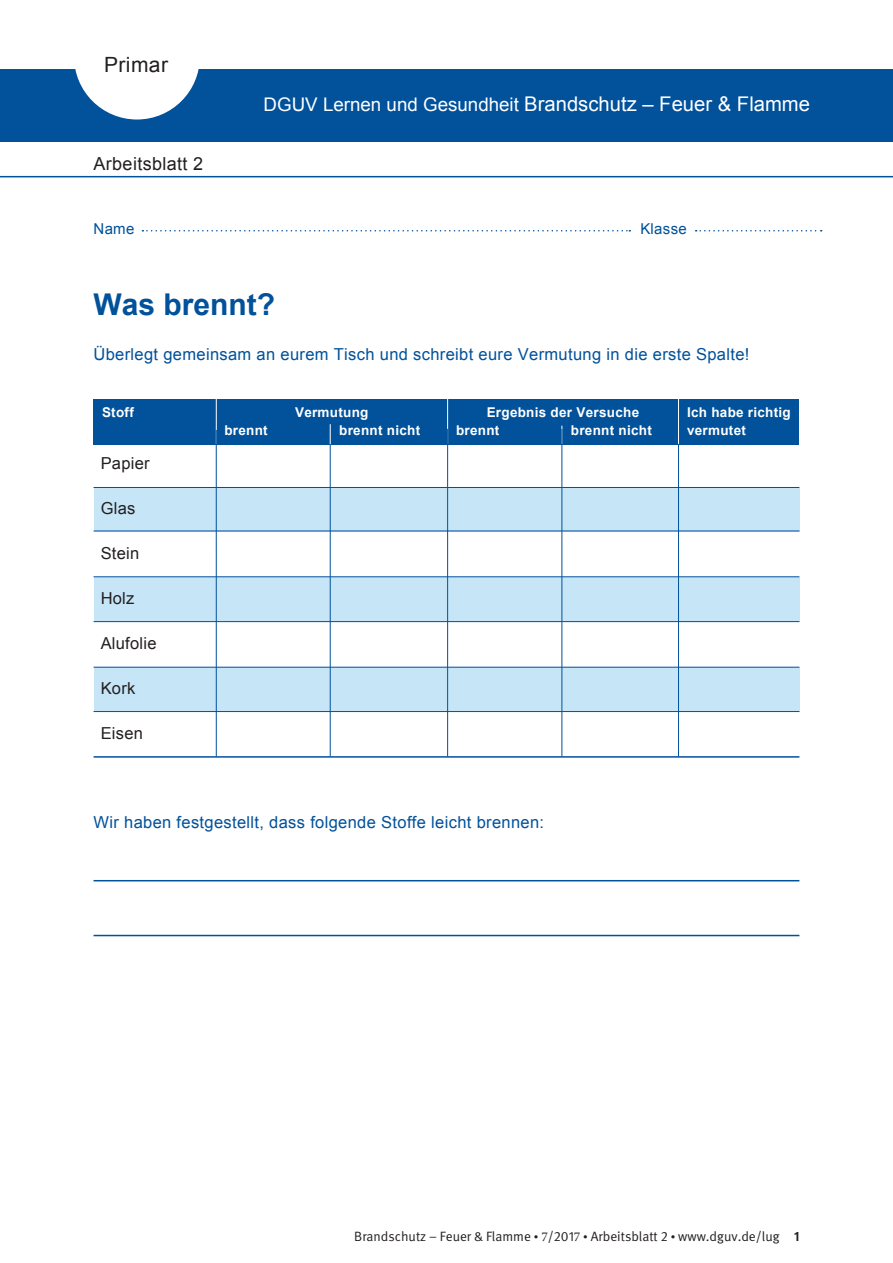
<style>
.page{position:relative;width:893px;height:1263px;background:#fff}
.page>*{position:absolute;margin:0;border:0;box-sizing:border-box;transform-origin:0 0}
.t1{font:700 30px "Arial";color:#01519b}
.t2{font:21px "Arial";letter-spacing:.02em;color:#231f20}
.t3{font:20.25px "Arial";color:#fff}
.t4{font:18px "Arial";letter-spacing:.02em;color:#231f20}
.t5{font:16.5px "Arial";letter-spacing:.02em;color:#01519b}
.t6{font:16.5px "Arial";letter-spacing:.015em;color:#231f20}
.t7{font:15px "Arial";letter-spacing:.02em;color:#01519b}
.t8{font:700 13.5px/18px "Arial";letter-spacing:.02em;color:#fff}
.t9{font:13.5px "DGUV Meta";color:#231f20}
.s1{font-size:18.75px}
.s2{font-size:9px}
.s3{font-family:"Minion Pro"}
.s4{font-weight:700}
</style>
<div class="page">
<div style="left:94px;top:488px;width:705px;height:43px;background:#c6e6f8"></div>
<hr style="left:94px;top:487px;width:705px;height:1px;background:#01519b">
<hr style="left:94px;top:531px;width:705px;height:1px;background:#01519b">
<div style="left:94px;top:577px;width:705px;height:45px;background:#c6e6f8"></div>
<hr style="left:94px;top:576px;width:705px;height:1px;background:#01519b">
<hr style="left:94px;top:621px;width:705px;height:1px;background:#01519b">
<div style="left:94px;top:667px;width:705px;height:44px;background:#c6e6f8"></div>
<hr style="left:94px;top:667px;width:705px;height:1px;background:#01519b">
<hr style="left:94px;top:711px;width:705px;height:1px;background:#01519b">
<hr style="left:94px;top:756px;width:705px;height:2px;background:#01519b">
<hr style="left:0;top:176px;width:893px;height:1px;background:#01519b">
<div style="left:0;top:69px;width:893px;height:72px;background:#01519b"></div>
<svg style="left:75px;top:69px;width:124px;height:51px"></svg>
<div style="left:94px;top:399px;width:705px;height:45px;background:#01519b"></div>
<hr style="left:216px;top:397px;width:1px;height:47px;background:#fff">
<hr style="left:447px;top:397px;width:1px;height:47px;background:#fff">
<hr style="left:447px;top:429px;width:1px;height:328px;background:#01519b">
<hr style="left:216px;top:430px;width:1px;height:327px;background:#01519b">
<hr style="left:561px;top:429px;width:1px;height:328px;background:#01519b">
<hr style="left:678px;top:429px;width:1px;height:328px;background:#01519b">
<hr style="left:330px;top:428px;width:1px;height:328px;background:#01519b">
<svg style="left:330px;top:424px;width:1px;height:20px"></svg>
<hr style="left:678px;top:397px;width:1px;height:47px;background:#fff">
<svg style="left:142px;top:230px;width:488px;height:1px"></svg>
<svg style="left:696px;top:230px;width:126px;height:1px"></svg>
<hr style="left:94px;top:880px;width:705px;height:1px;background:#01519b">
<hr style="left:94px;top:935px;width:705px;height:1px;background:#01519b">
<p class="t2" style="left:104px;top:51px;width:65px">Primar</p>
<p class="t4" style="left:94px;top:151px;width:111px">Arbeitsblatt 2</p>
<p class="t3" style="left:264px;top:91px;width:548px"><span class="s1">DGUV Lernen und Gesundheit</span> Brandschutz – Feuer &amp; Flamme</p>
<p class="t7" style="left:94px;top:219px;width:42px">Name</p>
<p class="t7" style="left:640px;top:219px;width:48px">Klasse</p>
<h1 class="t1" style="left:94px;top:284px;width:183px">Was brennt?</h1>
<p class="t5" style="left:94px;top:343px;width:657px">Überlegt gemeinsam an eurem Tisch und schreibt eure Vermutung in die erste Spalte!</p>
<p class="t8" style="left:102px;top:404px;width:33px">Stoff</p>
<p class="t8" style="left:295px;top:404px;width:75px">Vermutung</p>
<p class="t8" style="left:224px;top:422px;width:45px">brennt</p>
<p class="t8" style="left:339px;top:422px;width:82px">brennt nicht</p>
<p class="t6" style="left:101px;top:453px;width:50px">Papier</p>
<p class="t6" style="left:101px;top:498px;width:36px">Glas</p>
<p class="t6" style="left:101px;top:543px;width:40px">Stein</p>
<p class="t6" style="left:101px;top:588px;width:35px">Holz</p>
<p class="t6" style="left:101px;top:633px;width:57px">Alufolie</p>
<p class="t6" style="left:101px;top:678px;width:36px">Kork</p>
<p class="t6" style="left:101px;top:723px;width:44px">Eisen</p>
<p class="t8" style="left:456px;top:404px;width:185px;text-indent:31px">Ergebnis der Versuche brennt</p>
<p class="t8" style="left:571px;top:422px;width:82px">brennt nicht</p>
<p class="t5" style="left:94px;top:811px;width:452px">Wir haben festgestellt, dass folgende Stoffe leicht brennen:</p>
<p class="t8" style="left:687px;top:404px;width:105px">Ich habe richtig vermutet</p>
<p class="t9" style="left:354px;top:1228px;width:447px">Brandschutz – Feuer &amp; Flamme <span class="s2">•</span> <span class="s3">7</span>/201<span class="s3">7</span> <span class="s2">•</span> Arbeitsblatt 2 <span class="s2">•</span> www.dguv.de/lug <span class="s4">1</span></p>
</div>
